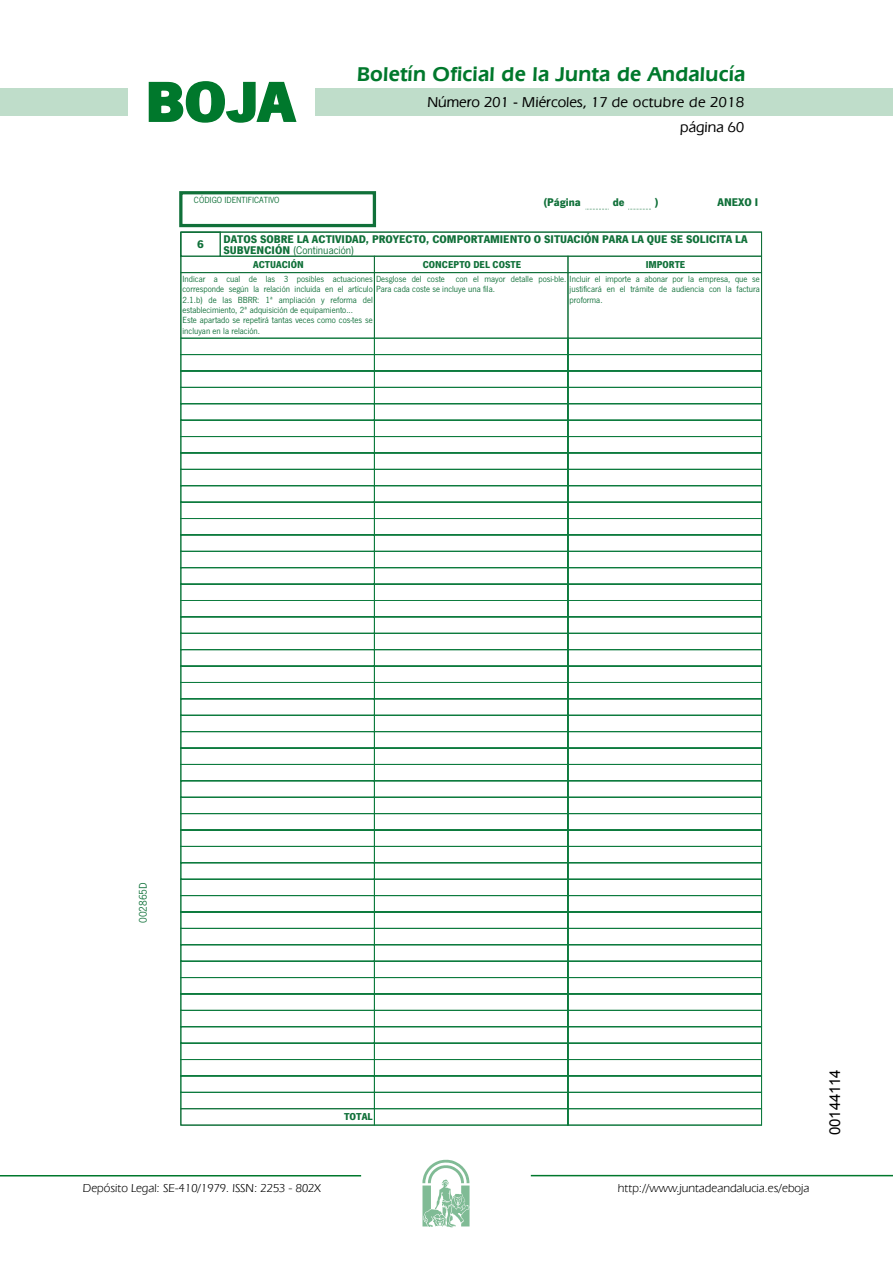
<style>
.page{position:relative;width:893px;height:1263px;background:#fff}
.page>*{position:absolute;margin:0;border:0;box-sizing:border-box;transform-origin:0 0}
.t1{font:700 57.75px "News Got T";color:#00782c;scale:1.14 1}
.t2{font:600 21px "Eras IT Cby BT";letter-spacing:.01em;color:#00782c}
.t3{font:500 15px/24.5px "Eras IT Cby BT";color:#000;text-align:right}
.t4{font:15px "Arial";color:#000}
.t5{font:12px "Eras IT Cby BT";color:#000}
.t6{font:700 11.55px/10.4px "News Got T";color:#107039}
.t7{font:11.55px "News Got T";color:#0f7139}
.t8{font:700 10.35px "News Got T";color:#107039;scale:.95 1}
.t9{font:700 10.35px "News Got T";color:#107039}
.t10{font:9.3px/10.4px "News Got T";color:#107039}
.s1{font-weight:400}
</style>
<div class="page">
<div style="left:315px;top:88px;width:577px;height:28px;background:#bfddca"></div>
<div style="left:0;top:88px;width:128px;height:28px;background:#bfddca"></div>
<hr style="left:0;top:1175px;width:361px;height:2px;background:#00782c">
<svg style="left:422px;top:1159px;width:47px;height:68px"></svg>
<hr style="left:531px;top:1175px;width:361px;height:1px;background:#00782c">
<svg style="left:148px;top:81px;width:149px;height:42px"></svg>
<div style="left:179px;top:191px;width:197px;height:36px;border:3px solid #107039"></div>
<svg style="left:585px;top:209px;width:24px;height:1px"></svg>
<svg style="left:628px;top:209px;width:23px;height:1px"></svg>
<svg style="left:180px;top:231px;width:582px;height:895px"></svg>
<div style="left:220px;top:232px;width:542px;height:25px;border:1px solid #107039"></div>
<div style="left:181px;top:256px;width:193px;height:17px;border:1px solid #107039"></div>
<div style="left:181px;top:272px;width:193px;height:66px;border:1px solid #107039"></div>
<div style="left:374px;top:256px;width:194px;height:17px;border:1px solid #107039"></div>
<div style="left:374px;top:272px;width:194px;height:66px;border:1px solid #107039"></div>
<div style="left:567px;top:256px;width:194px;height:17px;border:1px solid #107039"></div>
<div style="left:567px;top:272px;width:194px;height:66px;border:1px solid #107039"></div>
<svg style="left:180px;top:338px;width:581px;height:771px"></svg>
<div style="left:181px;top:1108px;width:193px;height:17px;border:1px solid #107039"></div>
<svg style="left:374px;top:1108px;width:387px;height:17px"></svg>
<h1 class="t1" style="left:145px;top:68px;width:133px">BOJA</h1>
<h2 class="t2" style="left:357px;top:62px;width:390px">Boletín Oficial de la Junta de Andalucía</h2>
<h3 class="t3" style="left:427px;top:90px;width:318px">Número 201 - Miércoles, 17 de octubre de 2018 página 60</h3>
<p class="t10" style="left:194px;top:195px;width:87px">CÓDIGO IDENTIFICATIVO</p>
<p class="t6" style="left:543px;top:197px;width:39px">(Página</p>
<p class="t6" style="left:613px;top:197px;width:13px">de</p>
<p class="t6" style="left:655px;top:197px;width:5px">)</p>
<p class="t6" style="left:717px;top:196px;width:42px">ANEXO I</p>
<p class="t6" style="left:197px;top:239px;width:8px">6</p>
<p class="t6" style="left:223px;top:234px;width:525px">DATOS SOBRE LA ACTIVIDAD, PROYECTO, COMPORTAMIENTO O SITUACIÓN PARA LA QUE SE SOLICITA LA<br>SUBVENCIÓN <span class="s1">(Continuación)</span></p>
<p class="t8" style="left:253px;top:258px;width:55px">ACTUACIÓN</p>
<p class="t10" style="left:182px;top:274px;width:579px">Indicar a cual de las 3 posibles actuaciones Desglose del coste con el mayor detalle posi-ble. Incluir el importe a abonar por la empresa, que se corresponde según la relación incluida en el artículo Para cada coste se incluye una fila.<br>2.1.b) de las BBRR: 1ª ampliación y reforma del<br>establecimiento, 2ª adquisición de equipamiento...<br>Este apartado se repetirá tantas veces como cos-tes se<br>incluyan en la relación.</p>
<p class="t8" style="left:423px;top:258px;width:105px">CONCEPTO DEL COSTE</p>
<p class="t8" style="left:645px;top:258px;width:43px">IMPORTE</p>
<p class="t10" style="left:569px;top:284px;width:192px">justificará en el trámite de audiencia con la factura proforma.</p>
<p class="t7" style="left:137px;top:923px;width:42px;rotate:-90deg">002865D</p>
<p class="t9" style="left:344px;top:1111px;width:30px">TOTAL</p>
<p class="t5" style="left:83px;top:1181px;width:239px">Depósito Legal: SE-410/1979. ISSN: 2253 - 802X</p>
<p class="t5" style="left:618px;top:1181px;width:193px">http://www.juntadeandalucia.es/eboja</p>
<h3 class="t4" style="left:825px;top:1135px;width:67px;rotate:-90deg">00144114</h3>
</div>
